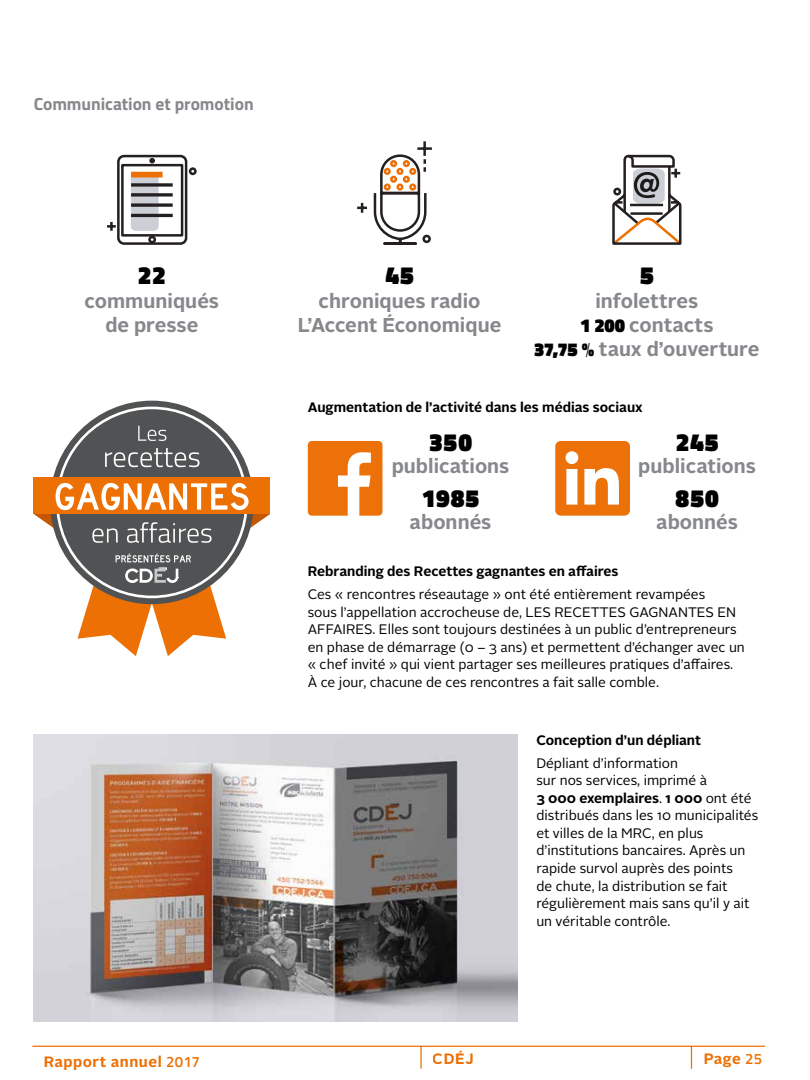
<style>
.page{position:relative;width:810px;height:1080px;background:#fff}
.page>*{position:absolute;margin:0;border:0;box-sizing:border-box;transform-origin:0 0}
.t1{font:900 25px "Titillium Web";letter-spacing:.04em;color:#000}
.t2{font:700 20px/23.8px "Alright Sans";color:#86888c;text-align:center}
.t3{font:700 17.5px "Titillium Web";letter-spacing:-.005em;color:#86888c}
.t4{font:700 15px "Alright Sans";letter-spacing:.035em;color:#ed7004}
.t5{font:13.75px/17.5px "Alright Sans";color:#000}
.t6{font:700 13.75px "Alright Sans";color:#000}
.s1{font-family:"Titillium Web";font-weight:900;font-size:18.75px;color:#000}
.s2{font-weight:700}
.s3{font-family:"Titillium Web";font-weight:600}
</style>
<div class="page">
<svg style="left:56px;top:407px;width:192px;height:166px;fill:#505253"></svg>
<div style="left:34px;top:478px;width:236px;height:36px;background:#ed7004"></div>
<svg style="left:138px;top:426px;width:28px;height:15px"></svg>
<svg style="left:105px;top:448px;width:95px;height:19px;background:#797b7c"></svg>
<svg style="left:34px;top:483px;width:236px;height:60px"></svg>
<svg style="left:78px;top:554px;width:148px;height:102px"></svg>
<svg style="left:107px;top:154px;width:90px;height:91px"></svg>
<svg style="left:357px;top:141px;width:75px;height:104px"></svg>
<svg style="left:612px;top:154px;width:70px;height:91px"></svg>
<img style="left:34px;top:734px;width:484px;height:288px">
<svg style="left:308px;top:441px;width:74px;height:75px"></svg>
<svg style="left:555px;top:441px;width:75px;height:75px"></svg>
<hr style="left:32px;top:1046px;width:733px;height:1px;background:#ed7004">
<svg style="left:691px;top:1046px;width:1px;height:23px"></svg>
<hr style="left:420px;top:1046px;width:2px;height:23px;background:#ed7004">
<p class="t3" style="left:34px;top:90px;width:221px">Communication et promotion</p>
<h1 class="t1" style="left:138px;top:257px;width:29px">22</h1>
<h2 class="t2" style="left:85px;top:289px;width:136px">communiqués de presse</h2>
<h1 class="t1" style="left:385px;top:257px;width:30px">45</h1>
<h2 class="t2" style="left:298px;top:289px;width:205px">chroniques radio<br>L’Accent Économique</h2>
<h1 class="t1" style="left:640px;top:257px;width:15px">5</h1>
<h2 class="t2" style="left:534px;top:289px;width:227px">infolettres<br><span class="s1">1 200</span> contacts<br><span class="s1">37,75 %</span> taux d’ouverture</h2>
<p class="t6" style="left:308px;top:397px;width:336px">Augmentation de l’activité dans les médias sociaux</p>
<h1 class="t1" style="left:429px;top:424px;width:45px">350</h1>
<h2 class="t2" style="left:392px;top:455px;width:119px">publications</h2>
<h1 class="t1" style="left:422px;top:480px;width:59px">1985</h1>
<h2 class="t2" style="left:410px;top:511px;width:83px">abonnés</h2>
<h1 class="t1" style="left:676px;top:424px;width:44px">245</h1>
<h2 class="t2" style="left:638px;top:455px;width:119px">publications</h2>
<h1 class="t1" style="left:676px;top:480px;width:45px">850</h1>
<h2 class="t2" style="left:656px;top:511px;width:83px">abonnés</h2>
<p class="t6" style="left:308px;top:562px;width:312px">Rebranding des Recettes gagnantes en affaires</p>
<p class="t5" style="left:308px;top:586px;width:439px">Ces « rencontres réseautage » ont été entièrement revampées<br>sous l’appellation accrocheuse de, LES RECETTES GAGNANTES EN AFFAIRES. Elles sont toujours destinées à un public d’entrepreneurs en phase de démarrage (0 – 3 ans) et permettent d’échanger avec un « chef invité » qui vient partager ses meilleures pratiques d’affaires.<br>À ce jour, chacune de ces rencontres a fait salle comble.</p>
<p class="t6" style="left:536px;top:730px;width:166px">Conception d’un dépliant</p>
<p class="t5" style="left:536px;top:755px;width:223px">Dépliant d’information<br>sur nos services, imprimé à<br><span class="s2">3 000 exemplaires</span>. <span class="s2">1 000</span> ont été distribués dans les 10 municipalités et villes de la MRC, en plus d’institutions bancaires. Après un rapide survol auprès des points<br>de chute, la distribution se fait régulièrement mais sans qu’il y ait un véritable contrôle.</p>
<p class="t4" style="left:44px;top:1051px;width:158px">Rapport annuel <span class="s3">2017</span></p>
<p class="t4" style="left:433px;top:1048px;width:42px">CDÉJ</p>
<p class="t4" style="left:703px;top:1048px;width:61px">Page <span class="s3">25</span></p>
</div>
